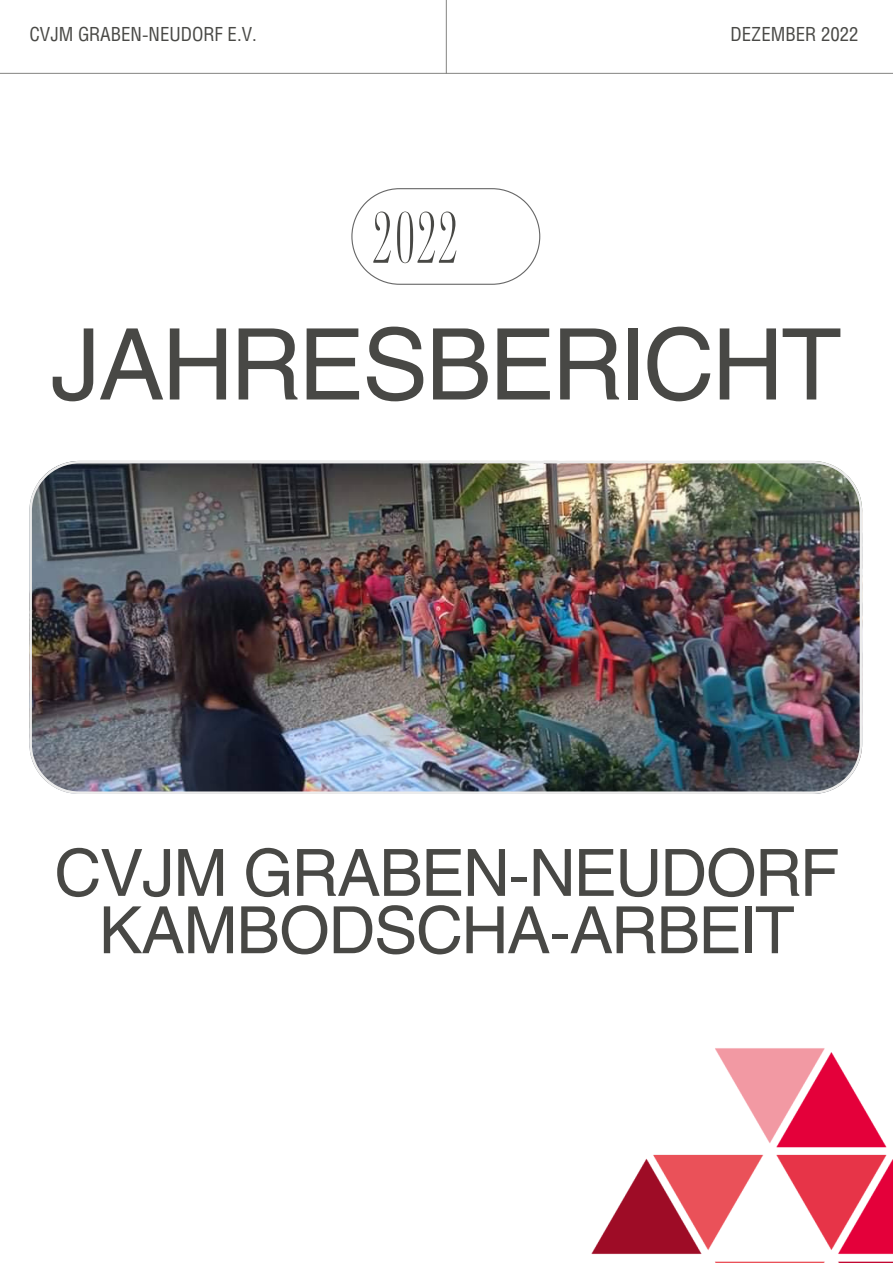
<style>
.page{position:relative;width:893px;height:1264px;background:#fff}
.page>*{position:absolute;margin:0;border:0;box-sizing:border-box;transform-origin:0 0}
.t1{font:97.8px "Helios";letter-spacing:-.02em;color:#484845}
.t2{font:72px "Helsa Display";color:#484845}
.t3{font:64.5px/57.3px "Helios";letter-spacing:-.02em;color:#484845;text-align:center}
.t4{font:19.5px "Helios Cond";color:#484845}
</style>
<div class="page">
<img style="left:29px;top:461px;width:833px;height:333px">
<svg style="left:351px;top:188px;width:189px;height:97px"></svg>
<hr style="left:0;top:73px;width:892px;height:1px;background:#60605d">
<hr style="left:446px;top:0;width:1px;height:73px;background:#60605d">
<img style="left:591px;top:1048px;width:301px;height:214px">
<p class="t4" style="left:29px;top:22px;width:229px">CVJM GRABEN-NEUDORF E.V.</p>
<p class="t2" style="left:372px;top:193px;width:88px">2022</p>
<p class="t4" style="left:730px;top:22px;width:129px">DEZEMBER 2022</p>
<h1 class="t1" style="left:51px;top:302px;width:792px">JAHRESBERICHT</h1>
<p class="t3" style="left:54px;top:842px;width:786px">CVJM GRABEN-NEUDORF<br>KAMBODSCHA-ARBEIT</p>
</div>
